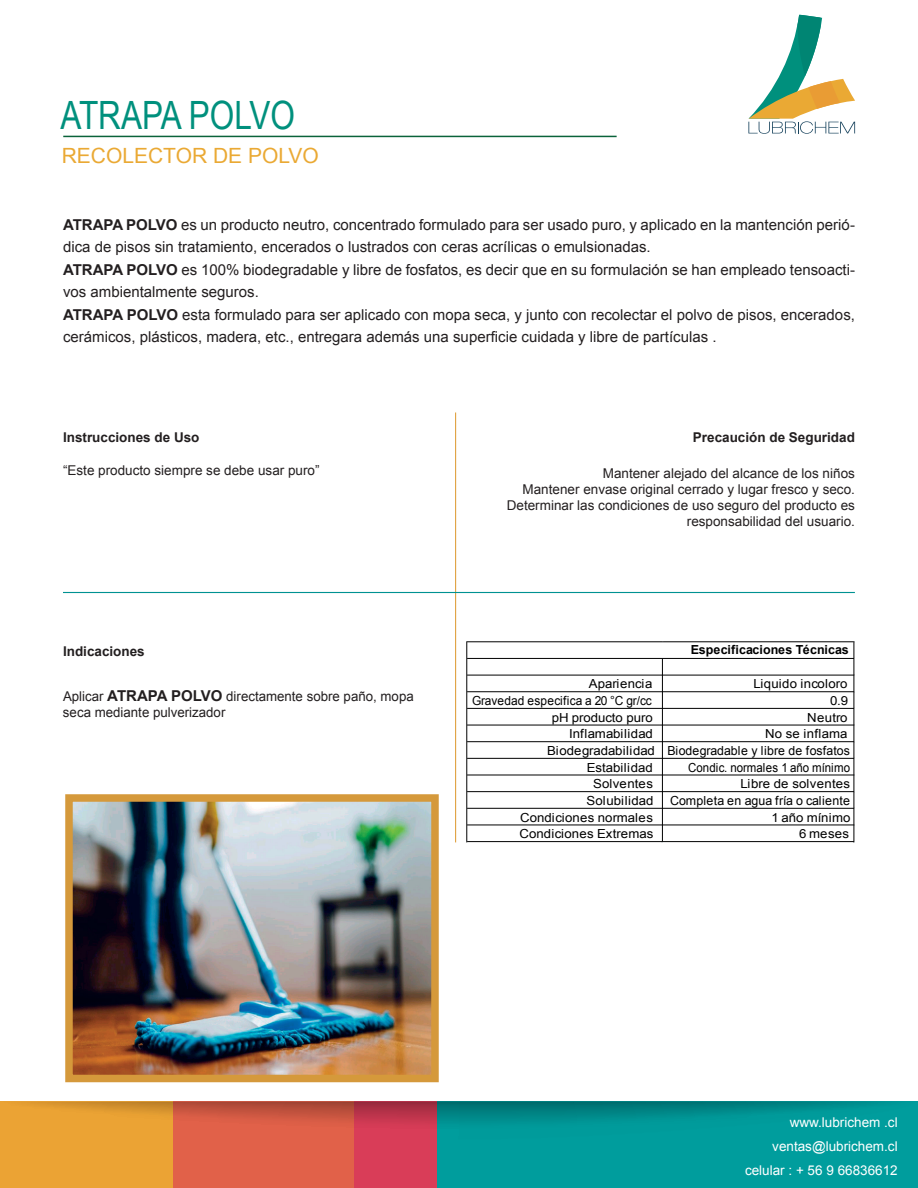
<style>
.page{position:relative;width:918px;height:1188px;background:#fff}
.page>*{position:absolute;margin:0;border:0;box-sizing:border-box;transform-origin:0 0}
.t1{font:39px "Arial";color:#00907d;scale:.81 1}
.t2{font:21px "Arial";color:#eaa934}
.t3{font:15px/22.5px "Arial";color:#231f20}
.t4{font:13.5px/16.2px "Arial";color:#231f20;text-align:right}
.t5{font:13.5px/24px "Arial";color:#fff;text-align:right}
.t6{font:700 13.5px "Arial";color:#231f20}
.t7{font:12.45px "Arial";letter-spacing:.005em;color:#000001;scale:1.06 1}
.t8{font:12.45px "Arial";letter-spacing:.005em;color:#000001;scale:.96 1}
.t9{font:12.45px "Arial";letter-spacing:.005em;color:#000001}
.t10{font:12.45px "Arial";letter-spacing:.005em;color:#000001;scale:.92 1}
.t11{font:700 12.45px "Arial";letter-spacing:-.005em;color:#000001}
.s1{font-weight:700}
.s2{font-weight:700;font-size:15px}
</style>
<div class="page">
<div style="left:0;top:1101px;width:174px;height:87px;background:#eba334"></div>
<div style="left:174px;top:1101px;width:180px;height:87px;background:#e16149"></div>
<div style="left:354px;top:1101px;width:167px;height:87px;background:#d93d58"></div>
<div style="left:437px;top:1101px;width:481px;height:87px;background:#009d9d"></div>
<svg style="left:27px;top:1101px;width:858px;height:38px"></svg>
<svg style="left:748px;top:15px;width:107px;height:119px"></svg>
<hr style="left:63px;top:136px;width:554px;height:1px;background:#0a633a">
<hr style="left:455px;top:412px;width:1px;height:430px;background:#df9d37">
<hr style="left:63px;top:592px;width:792px;height:1px;background:#009292">
<hr style="left:468px;top:642px;width:387px;height:1px;background:#bfbfbf">
<hr style="left:468px;top:658px;width:387px;height:1px;background:#bfbfbf">
<hr style="left:468px;top:675px;width:387px;height:1px;background:#bfbfbf">
<hr style="left:468px;top:691px;width:387px;height:1px;background:#000001">
<hr style="left:468px;top:692px;width:387px;height:1px;background:#bfbfbf">
<hr style="left:468px;top:708px;width:387px;height:1px;background:#bfbfbf">
<hr style="left:468px;top:725px;width:387px;height:1px;background:#bfbfbf">
<hr style="left:468px;top:741px;width:387px;height:1px;background:#000001">
<hr style="left:468px;top:742px;width:387px;height:1px;background:#bfbfbf">
<hr style="left:468px;top:758px;width:387px;height:1px;background:#bfbfbf">
<hr style="left:468px;top:775px;width:387px;height:1px;background:#bfbfbf">
<hr style="left:468px;top:791px;width:387px;height:1px;background:#000001">
<hr style="left:468px;top:792px;width:387px;height:1px;background:#bfbfbf">
<hr style="left:468px;top:808px;width:387px;height:1px;background:#bfbfbf">
<hr style="left:468px;top:825px;width:387px;height:1px;background:#bfbfbf">
<hr style="left:467px;top:642px;width:1px;height:200px;background:#bfbfbf">
<hr style="left:662px;top:659px;width:1px;height:183px;background:#bfbfbf">
<hr style="left:468px;top:841px;width:387px;height:1px;background:#000001">
<hr style="left:468px;top:842px;width:387px;height:1px;background:#bfbfbf">
<hr style="left:854px;top:643px;width:1px;height:199px;background:#bfbfbf">
<img style="left:74px;top:803px;width:356px;height:270px">
<div style="left:65px;top:794px;width:374px;height:288px;border:8px solid #d5993b"></div>
<h1 class="t1" style="left:60px;top:90px;width:291px">ATRAPA POLVO</h1>
<h2 class="t2" style="left:62px;top:142px;width:259px">RECOLECTOR DE POLVO</h2>
<p class="t3" style="left:63px;top:213px;width:794px"><span class="s1">ATRAPA POLVO</span> es un producto neutro, concentrado formulado para ser usado puro, y aplicado en la mantención perió&shy;dica de pisos sin tratamiento, encerados o lustrados con ceras acrílicas o emulsionadas.<br><span class="s1">ATRAPA POLVO</span> es 100% biodegradable y libre de fosfatos, es decir que en su formulación se han empleado tensoacti&shy;vos ambientalmente seguros.<br><span class="s1">ATRAPA POLVO</span> esta formulado para ser aplicado con mopa seca, y junto con recolectar el polvo de pisos, encerados, cerámicos, plásticos, madera, etc., entregara además una superficie cuidada y libre de partículas .</p>
<p class="t6" style="left:63px;top:429px;width:138px">Instrucciones de Uso</p>
<p class="t4" style="left:63px;top:462px;width:258px">“Este producto siempre se debe usar puro”</p>
<p class="t6" style="left:63px;top:642px;width:83px">Indicaciones</p>
<p class="t4" style="left:63px;top:688px;width:352px;text-align:left">Aplicar <span class="s2">ATRAPA POLVO</span> directamente sobre paño, mopa seca mediante pulverizador</p>
<p class="t6" style="left:693px;top:428px;width:164px">Precaución de Seguridad</p>
<p class="t4" style="left:507px;top:465px;width:350px">Mantener alejado del alcance de los niños<br>Mantener envase original cerrado y lugar fresco y seco.<br>Determinar las condiciones de uso seguro del producto es responsabilidad del usuario.</p>
<p class="t11" style="left:691px;top:642px;width:159px">Especificaciones Técnicas</p>
<p class="t7" style="left:589px;top:676px;width:62px">Apariencia</p>
<p class="t7" style="left:753px;top:676px;width:90px">Liquido incoloro</p>
<p class="t8" style="left:472px;top:693px;width:189px">Gravedad especifica a 20 °C gr/cc</p>
<p class="t7" style="left:830px;top:693px;width:19px">0.9</p>
<p class="t7" style="left:552px;top:709px;width:97px">pH producto puro</p>
<p class="t7" style="left:807px;top:709px;width:39px">Neutro</p>
<p class="t7" style="left:569px;top:726px;width:81px">Inflamabilidad</p>
<p class="t7" style="left:765px;top:726px;width:79px">No se inflama</p>
<p class="t7" style="left:547px;top:742px;width:287px">Biodegradabilidad Biodegradable y libre de fosfatos</p>
<p class="t7" style="left:587px;top:759px;width:64px">Estabilidad</p>
<p class="t10" style="left:688px;top:759px;width:178px">Condic. normales 1 año mínimo</p>
<p class="t7" style="left:593px;top:776px;width:58px">Solventes</p>
<p class="t7" style="left:741px;top:776px;width:105px">Libre de solventes</p>
<p class="t7" style="left:587px;top:792px;width:65px">Solubilidad</p>
<p class="t9" style="left:670px;top:792px;width:181px">Completa en agua fría o caliente</p>
<p class="t7" style="left:520px;top:809px;width:127px">Condiciones normales</p>
<p class="t7" style="left:771px;top:809px;width:76px">1 año mínimo</p>
<p class="t7" style="left:520px;top:826px;width:128px">Condiciones Extremas</p>
<p class="t7" style="left:799px;top:826px;width:49px">6 meses</p>
<p class="t5" style="left:745px;top:1110px;width:154px">www.lubrichem .cl ventas@lubrichem.cl celular : + 56 9 66836612</p>
</div>
